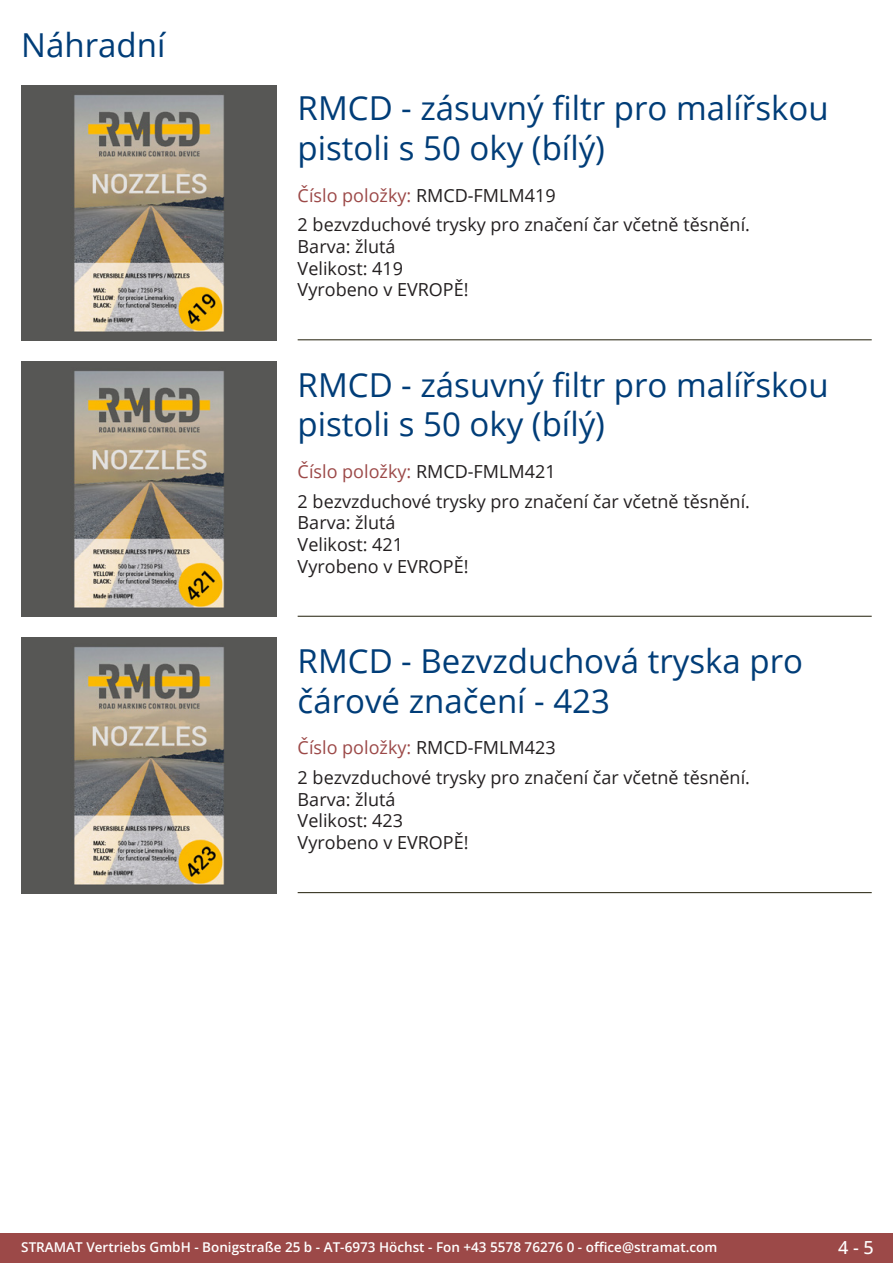
<style>
.page{position:relative;width:893px;height:1263px;background:#fff}
.page>*{position:absolute;margin:0;border:0;box-sizing:border-box;transform-origin:0 0}
.Produkttitel{font:33px/39.6px "Open Sans";color:#003d78}
.RastTitel{font:33px "Open Sans";color:#003d78}
.Beschreibung_Text{font:18px/21.6px "Open Sans";color:#231f20}
.TechDaten_Überschrif{font:18px "Open Sans";color:#9c4948}
.t1{font:500 18px "Open Sans";color:#fff}
.t2{font:600 13.5px "Open Sans";color:#fff}
.s1{color:#231f20}
</style>
<div class="page">
<div style="left:0;top:1233px;width:893px;height:30px;background:#9c4948"></div>
<hr style="left:298px;top:340px;width:574px;height:1px;background:#201d08">
<hr style="left:298px;top:616px;width:574px;height:1px;background:#201d08">
<hr style="left:298px;top:892px;width:574px;height:1px;background:#201d08">
<img style="left:21px;top:85px;width:255px;height:255px">
<img style="left:21px;top:361px;width:255px;height:256px">
<img style="left:21px;top:638px;width:255px;height:255px">
<p class="RastTitel" style="left:21px;top:22px;width:146px">Náhradní</p>
<p class="Produkttitel" style="left:298px;top:88px;width:532px">RMCD - zásuvný filtr pro malířskou pistoli s 50 oky (bílý)</p>
<p class="TechDaten_Überschrif" style="left:298px;top:183px;width:260px">Číslo položky: <span class="s1">RMCD-FMLM419</span></p>
<p class="Beschreibung_Text" style="left:298px;top:214px;width:454px">2 bezvzduchové trysky pro značení čar včetně těsnění.<br>Barva: žlutá<br>Velikost: 419<br>Vyrobeno v EVROPĚ!</p>
<p class="Produkttitel" style="left:298px;top:364px;width:532px">RMCD - zásuvný filtr pro malířskou pistoli s 50 oky (bílý)</p>
<p class="TechDaten_Überschrif" style="left:298px;top:459px;width:260px">Číslo položky: <span class="s1">RMCD-FMLM421</span></p>
<p class="Beschreibung_Text" style="left:298px;top:490px;width:454px">2 bezvzduchové trysky pro značení čar včetně těsnění.<br>Barva: žlutá<br>Velikost: 421<br>Vyrobeno v EVROPĚ!</p>
<p class="Produkttitel" style="left:298px;top:640px;width:507px">RMCD - Bezvzduchová tryska pro čárové značení - 423</p>
<p class="TechDaten_Überschrif" style="left:298px;top:735px;width:260px">Číslo položky: <span class="s1">RMCD-FMLM423</span></p>
<p class="Beschreibung_Text" style="left:298px;top:766px;width:454px">2 bezvzduchové trysky pro značení čar včetně těsnění.<br>Barva: žlutá<br>Velikost: 423<br>Vyrobeno v EVROPĚ!</p>
<p class="t2" style="left:21px;top:1238px;width:698px">STRAMAT Vertriebs GmbH - Bonigstraße 25 b - AT-6973 Höchst - Fon +43 5578 76276 0 - office@stramat.com</p>
<p class="t1" style="left:838px;top:1234px;width:37px">4 - 5</p>
</div>
